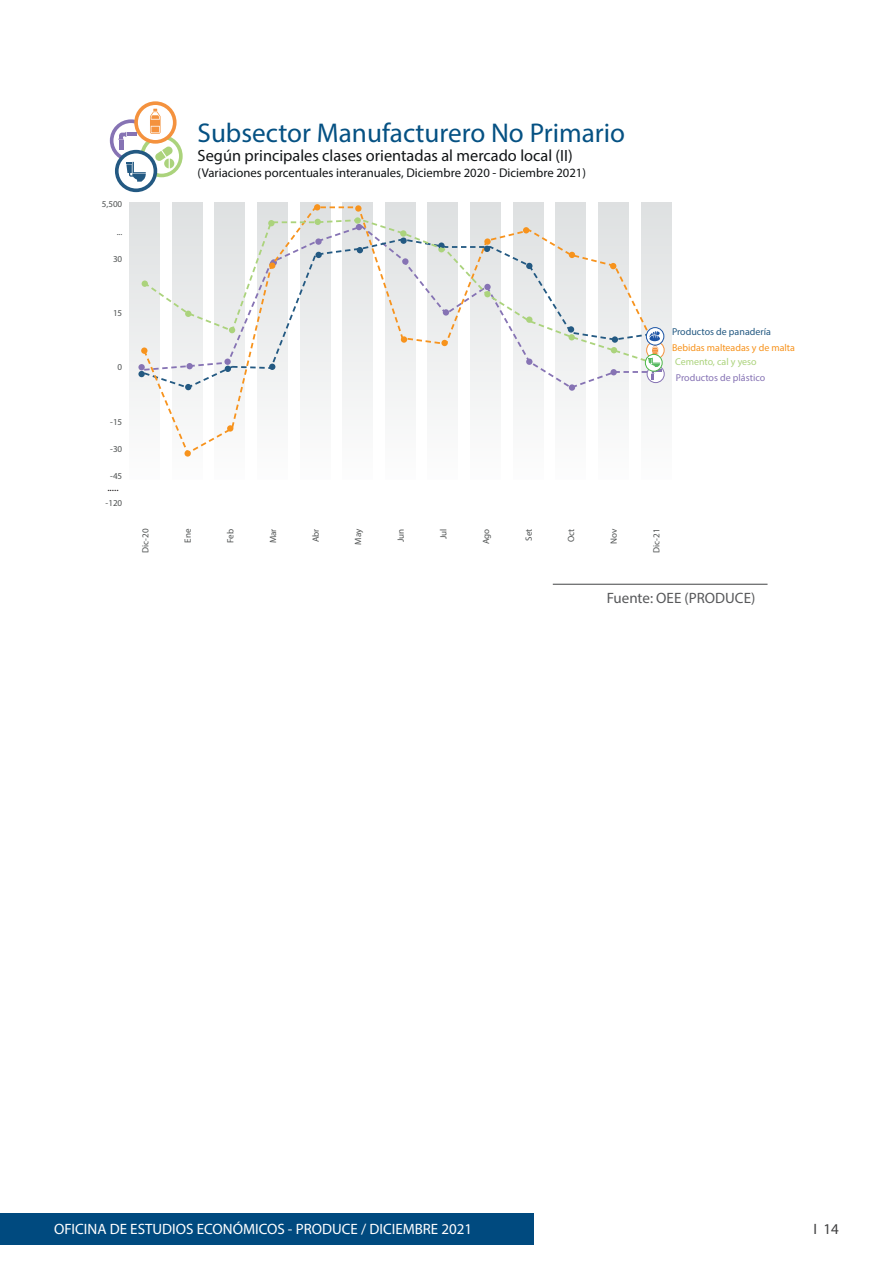
<style>
.page{position:relative;width:893px;height:1263px;background:#fff}
.page>*{position:absolute;margin:0;border:0;box-sizing:border-box;transform-origin:0 0}
.t1{font:700 27.15px "Pluto Sans Cond";color:#055183}
.t2{font:700 16.35px "Pluto Sans Cond";color:#111416}
.t3{font:15px "Myriad Pro";color:#fff}
.t4{font:15px "Myriad Pro";color:#57585a}
.t5{font:15px "Myriad Pro";color:#3e3e3f}
.t6{font:300 12.75px "Pluto Sans Cond";color:#111416}
.t7{font:10.8px "Myriad Pro";color:#231f20}
.t8{font:9.9px/15.6px "Pluto Sans Cond";color:#f7931d}
.t9{font:9.9px "Pluto Sans Cond";color:#8673b4}
.t10{font:9.9px "Pluto Sans Cond";color:#abd37c}
.t11{font:300 9px "Pluto Sans Cond";color:#4f5252}
.s1{color:#235982}
</style>
<div class="page">
<div style="left:0;top:1213px;width:534px;height:32px;background:#004a7f"></div>
<hr style="left:892px;top:1213px;width:1px;height:32px;background:#004a7f">
<svg style="left:129px;top:202px;width:543px;height:255px"></svg>
<div style="left:110px;top:119px;width:42px;height:43px;border:4px solid #8673b4;border-radius:50%"></div>
<svg style="left:142px;top:137px;width:39px;height:38px"></svg>
<div style="left:140px;top:135px;width:43px;height:42px;border:4px solid #abd37c;border-radius:50%"></div>
<svg style="left:136px;top:103px;width:39px;height:39px"></svg>
<div style="left:134px;top:101px;width:43px;height:43px;border:4px solid #f4923e;border-radius:50%"></div>
<svg style="left:117px;top:152px;width:38px;height:38px"></svg>
<div style="left:115px;top:150px;width:42px;height:42px;border:4px solid #235982;border-radius:50%"></div>
<svg style="left:150px;top:109px;width:11px;height:25px"></svg>
<svg style="left:126px;top:162px;width:20px;height:20px"></svg>
<svg style="left:155px;top:147px;width:19px;height:21px"></svg>
<hr style="left:119px;top:140px;width:4px;height:10px;background:#8673b4">
<svg style="left:118px;top:132px;width:18px;height:8px"></svg>
<svg style="left:314px;top:204px;width:6px;height:2px"></svg>
<div style="left:138px;top:364px;width:7px;height:6px;background:#8673b4;border-radius:50%"></div>
<div style="left:138px;top:371px;width:7px;height:6px;background:#235982;border-radius:50%"></div>
<svg style="left:647px;top:365px;width:17px;height:18px"></svg>
<div style="left:647px;top:365px;width:18px;height:18px;border:1px solid #8673b4;border-radius:50%"></div>
<svg style="left:142px;top:206px;width:517px;height:250px"></svg>
<svg style="left:142px;top:218px;width:475px;height:135px"></svg>
<svg style="left:569px;top:252px;width:6px;height:6px"></svg>
<div style="left:568px;top:334px;width:7px;height:6px;background:#abd37c;border-radius:50%"></div>
<div style="left:568px;top:326px;width:6px;height:7px;background:#235982;border-radius:50%"></div>
<div style="left:569px;top:384px;width:6px;height:7px;background:#8673b4;border-radius:50%"></div>
<svg style="left:647px;top:341px;width:17px;height:18px"></svg>
<div style="left:646px;top:341px;width:19px;height:18px;border:1px solid #f4923e;border-radius:50%"></div>
<svg style="left:646px;top:328px;width:18px;height:17px"></svg>
<div style="left:646px;top:327px;width:18px;height:19px;border:1px solid #1b54a5;border-radius:50%"></div>
<div style="left:645px;top:354px;width:18px;height:18px;border:1px solid #4cb848;border-radius:50%"></div>
<svg style="left:611px;top:331px;width:50px;height:48px"></svg>
<hr style="left:553px;top:584px;width:214px;height:1px;background:#57585a">
<p class="t11" style="left:102px;top:199px;width:22px">5,500</p>
<p class="t11" style="left:117px;top:226px;width:7px">...</p>
<p class="t11" style="left:113px;top:253px;width:11px">30</p>
<p class="t11" style="left:113px;top:307px;width:11px">15</p>
<p class="t11" style="left:118px;top:362px;width:6px">0</p>
<p class="t11" style="left:110px;top:416px;width:14px">-15</p>
<p class="t11" style="left:110px;top:443px;width:14px">-30</p>
<p class="t11" style="left:110px;top:471px;width:14px">-45</p>
<p class="t11" style="left:106px;top:498px;width:18px">-120</p>
<p class="t7" style="left:107px;top:480px;width:13px">.....</p>
<p class="t1" style="left:198px;top:116px;width:429px">Subsector Manufacturero No Primario</p>
<p class="t2" style="left:198px;top:146px;width:377px">Según principales clases orientadas al mercado local (II)</p>
<p class="t6" style="left:198px;top:164px;width:390px">(Variaciones porcentuales interanuales, Diciembre 2020 - Diciembre 2021)</p>
<p class="t8" style="left:672px;top:324px;width:125px"><span class="s1">Productos de panadería<br></span>Bebidas malteadas y de malta</p>
<p class="t10" style="left:675px;top:356px;width:83px">Cemento, cal y yeso</p>
<p class="t9" style="left:676px;top:372px;width:91px">Productos de plástico</p>
<p class="t11" style="left:140px;top:553px;width:26px;rotate:-90deg">Dic-20</p>
<p class="t11" style="left:182px;top:543px;width:16px;rotate:-90deg">Ene</p>
<p class="t11" style="left:225px;top:543px;width:15px;rotate:-90deg">Feb</p>
<p class="t11" style="left:268px;top:543px;width:16px;rotate:-90deg">Mar</p>
<p class="t11" style="left:310px;top:542px;width:15px;rotate:-90deg">Abr</p>
<p class="t11" style="left:353px;top:545px;width:17px;rotate:-90deg">May</p>
<p class="t11" style="left:395px;top:542px;width:15px;rotate:-90deg">Jun</p>
<p class="t11" style="left:438px;top:539px;width:12px;rotate:-90deg">Jul</p>
<p class="t11" style="left:480px;top:544px;width:17px;rotate:-90deg">Ago</p>
<p class="t11" style="left:523px;top:541px;width:14px;rotate:-90deg">Set</p>
<p class="t11" style="left:566px;top:542px;width:15px;rotate:-90deg">Oct</p>
<p class="t11" style="left:608px;top:544px;width:17px;rotate:-90deg">Nov</p>
<p class="t11" style="left:651px;top:553px;width:26px;rotate:-90deg">Dic-21</p>
<p class="t4" style="left:607px;top:589px;width:150px">Fuente: OEE (PRODUCE)</p>
<h3 class="t3" style="left:54px;top:1220px;width:420px">OFICINA DE ESTUDIOS ECONÓMICOS - PRODUCE / DICIEMBRE 2021</h3>
<h3 class="t5" style="left:814px;top:1220px;width:27px">I 14</h3>
</div>
